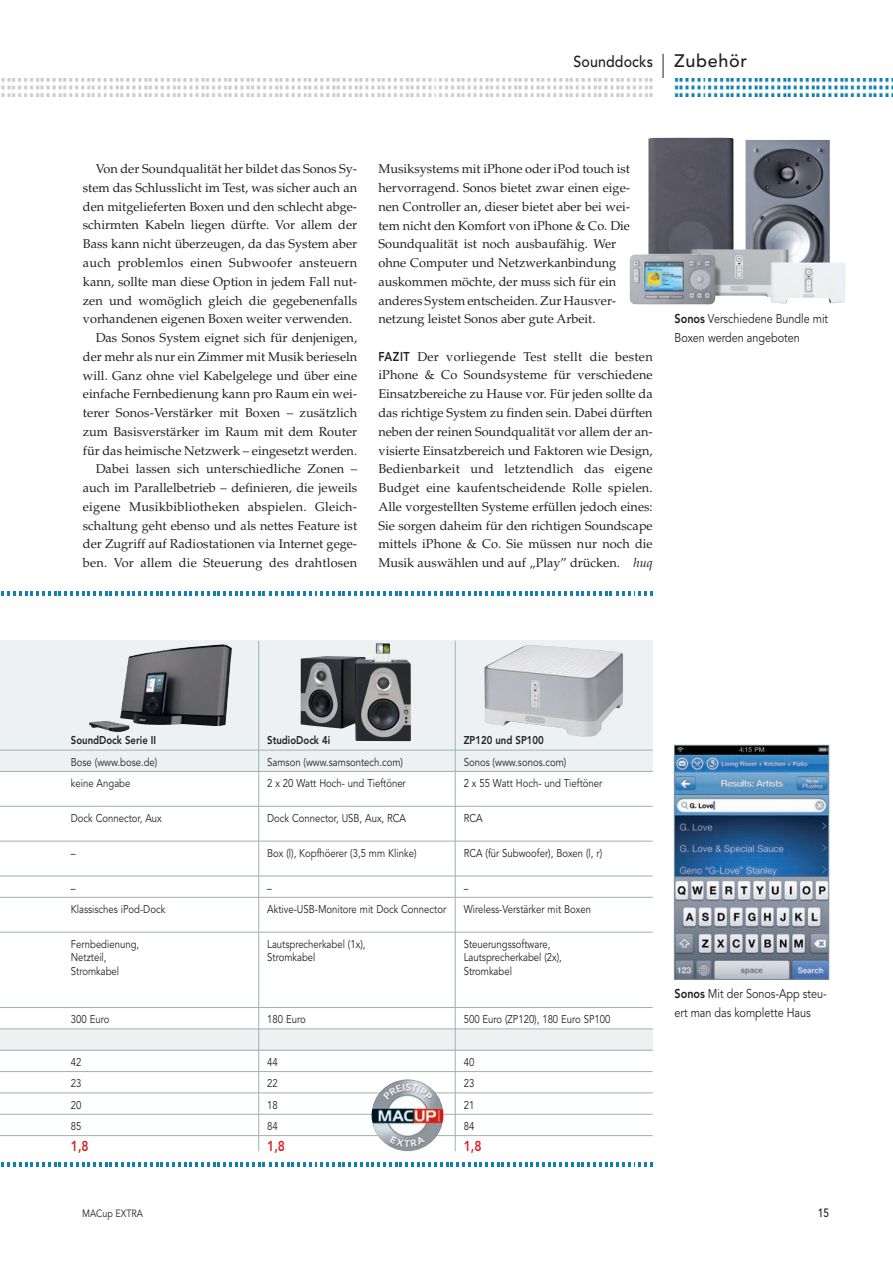
<style>
.page{position:relative;width:893px;height:1263px;background:#fff}
.page>*{position:absolute;margin:0;border:0;box-sizing:border-box;transform-origin:0 0}
.t1{font:500 15.75px "Avenir LT";letter-spacing:.01em;color:#231f20;scale:.9 1}
.t2{font:800 14.25px "Avenir LT";color:#da2128;scale:.85 1}
.t3{font:12.75px/18.8px "Palatino LT";color:#231f20}
.t4{font:12.75px/18.8px "Avenir LT";color:#231f20;scale:.85 1}
.t5{font:12.75px "Palatino LT";letter-spacing:.02em;color:#231f20}
.t6{font:500 12px "Avenir LT";color:#231f20;scale:.85 1}
.t7{font:11.25px/21.3px "Avenir LT";color:#231f20;scale:.85 1}
.t8{font:800 11.25px "Avenir LT";color:#231f20;scale:.85 1}
.t9{font:10.5px "Avenir LT";color:#231f20;scale:.85 1}
.s1{font-size:18px}
.s2{font-family:"Avenir LT";font-weight:800}
.s3{font-style:italic}
.s4{font-weight:800}
</style>
<div class="page">
<img style="left:676px;top:747px;width:151px;height:230px">
<div style="left:674px;top:745px;width:155px;height:234px;border:1px solid #7d94a1"></div>
<hr style="left:663px;top:54px;width:1px;height:43px;background:#231f20">
<img style="left:1px;top:78px;width:892px;height:18px">
<div style="left:0;top:641px;width:653px;height:131px;background:#eef1f2"></div>
<img style="left:1px;top:595px;width:532px;height:1px">
<img style="left:1px;top:591px;width:532px;height:4px">
<img style="left:1px;top:1166px;width:532px;height:1px">
<img style="left:1px;top:1162px;width:532px;height:4px">
<img style="left:89px;top:644px;width:143px;height:88px">
<div style="left:0;top:1029px;width:653px;height:21px;background:#eef1f2"></div>
<hr style="left:455px;top:641px;width:1px;height:510px;background:#a0aeb8">
<img style="left:484px;top:645px;width:139px;height:92px">
<hr style="left:258px;top:641px;width:1px;height:510px;background:#a0aeb8">
<img style="left:301px;top:643px;width:110px;height:98px">
<hr style="left:0;top:750px;width:653px;height:1px;background:#a0aeb8">
<hr style="left:0;top:771px;width:653px;height:1px;background:#a0aeb8">
<hr style="left:0;top:806px;width:653px;height:1px;background:#a0aeb8">
<hr style="left:0;top:841px;width:653px;height:1px;background:#a0aeb8">
<hr style="left:0;top:876px;width:653px;height:1px;background:#a0aeb8">
<hr style="left:0;top:897px;width:653px;height:1px;background:#a0aeb8">
<hr style="left:0;top:932px;width:653px;height:1px;background:#a0aeb8">
<hr style="left:0;top:1007px;width:653px;height:1px;background:#a0aeb8">
<hr style="left:0;top:1028px;width:653px;height:1px;background:#a0aeb8">
<hr style="left:0;top:1050px;width:653px;height:1px;background:#a0aeb8">
<hr style="left:0;top:1071px;width:653px;height:1px;background:#a0aeb8">
<hr style="left:0;top:1093px;width:653px;height:1px;background:#a0aeb8">
<hr style="left:0;top:1114px;width:653px;height:1px;background:#a0aeb8">
<hr style="left:0;top:1135px;width:653px;height:1px;background:#a0aeb8">
<img style="left:536px;top:1166px;width:117px;height:1px">
<img style="left:536px;top:1162px;width:117px;height:4px">
<img style="left:536px;top:595px;width:117px;height:1px">
<img style="left:536px;top:591px;width:117px;height:4px">
<img style="left:372px;top:1079px;width:71px;height:72px;border-radius:50%">
<img style="left:630px;top:138px;width:215px;height:166px">
<p class="t1" style="left:573px;top:55px;width:194px">Sounddocks <span class="s1">Zubehör</span></p>
<p class="t3" style="left:96px;top:161px;width:263px">Von der Soundqualität her bildet das Sonos Sy-</p>
<p class="t3" style="left:83px;top:180px;width:276px">stem das Schlusslicht im Test, was sicher auch an</p>
<p class="t3" style="left:83px;top:198px;width:276px">den mitgelieferten Boxen und den schlecht abge-</p>
<p class="t3" style="left:83px;top:217px;width:276px">schirmten Kabeln liegen dürfte. Vor allem der</p>
<p class="t3" style="left:83px;top:236px;width:276px">Bass kann nicht überzeugen, da das System aber</p>
<p class="t5" style="left:83px;top:258px;width:276px">auch problemlos einen Subwoofer ansteuern</p>
<p class="t3" style="left:83px;top:273px;width:276px">kann, sollte man diese Option in jedem Fall nut-</p>
<p class="t3" style="left:83px;top:292px;width:276px">zen und womöglich gleich die gegebenenfalls</p>
<p class="t3" style="left:83px;top:311px;width:271px">vorhandenen eigenen Boxen weiter verwenden.</p>
<p class="t3" style="left:96px;top:330px;width:263px">Das Sonos System eignet sich für denjenigen,</p>
<p class="t3" style="left:83px;top:349px;width:276px">der mehr als nur ein Zimmer mit Musik berieseln</p>
<p class="t3" style="left:83px;top:367px;width:276px">will. Ganz ohne viel Kabelgelege und über eine</p>
<p class="t3" style="left:83px;top:386px;width:276px">einfache Fernbedienung kann pro Raum ein wei-</p>
<p class="t3" style="left:83px;top:405px;width:276px">terer Sonos-Verstärker mit Boxen – zusätzlich</p>
<p class="t3" style="left:83px;top:424px;width:276px">zum Basisverstärker im Raum mit dem Router</p>
<p class="t3" style="left:83px;top:442px;width:276px">für das heimische Netzwerk – eingesetzt werden.</p>
<p class="t3" style="left:96px;top:461px;width:263px">Dabei lassen sich unterschiedliche Zonen –</p>
<p class="t3" style="left:83px;top:480px;width:276px">auch im Parallelbetrieb – definieren, die jeweils</p>
<p class="t5" style="left:83px;top:502px;width:276px">eigene Musikbibliotheken abspielen. Gleich-</p>
<p class="t3" style="left:83px;top:517px;width:276px">schaltung geht ebenso und als nettes Feature ist</p>
<p class="t3" style="left:83px;top:536px;width:276px">der Zugriff auf Radiostationen via Internet gege-</p>
<p class="t3" style="left:83px;top:555px;width:276px">ben. Vor allem die Steuerung des drahtlosen</p>
<p class="t3" style="left:378px;top:161px;width:253px">Musiksystems mit iPhone oder iPod touch ist hervorragend. Sonos bietet zwar einen eige&shy;nen Controller an, dieser bietet aber bei wei&shy;tem nicht den Komfort von iPhone &amp; Co. Die Soundqualität ist noch ausbaufähig. Wer ohne Computer und Netzwerkanbindung auskommen möchte, der muss sich für ein anderes System entscheiden. Zur Hausver&shy;netzung leistet Sonos aber gute Arbeit.</p>
<p class="t3" style="left:378px;top:348px;width:276px;text-align:justify"><span class="s2">FAZIT</span> Der vorliegende Test stellt die besten iPhone &amp; Co Soundsysteme für verschiedene Einsatzbereiche zu Hause vor. Für jeden sollte da das richtige System zu finden sein. Dabei dürften neben der reinen Soundqualität vor allem der an&shy;visierte Einsatzbereich und Faktoren wie Design, Bedienbarkeit und letztendlich das eigene Budget eine kaufentscheidende Rolle spielen.<br>Alle vorgestellten Systeme erfüllen jedoch eines:<br>Sie sorgen daheim für den richtigen Soundscape mittels iPhone &amp; Co. Sie müssen nur noch die Musik auswählen und auf „Play” drücken. <span class="s3">huq</span></p>
<p class="t4" style="left:674px;top:311px;width:182px"><span class="s4">Sonos</span> Verschiedene Bundle mit<br>Boxen werden angeboten</p>
<p class="t8" style="left:71px;top:736px;width:102px">SoundDock Serie II</p>
<p class="t7" style="left:71px;top:752px;width:103px">Bose (www.bose.de) keine Angabe</p>
<p class="t7" style="left:71px;top:808px;width:109px">Dock Connector, Aux</p>
<p class="t7" style="left:71px;top:843px;width:7px">–</p>
<p class="t7" style="left:71px;top:878px;width:113px">–<br>Klassisches iPod-Dock</p>
<p class="t7" style="left:71px;top:938px;width:82px;line-height:13.5px">Fernbedienung,<br>Netzteil,<br>Stromkabel</p>
<p class="t7" style="left:71px;top:1010px;width:47px">300 Euro</p>
<p class="t7" style="left:71px;top:1052px;width:14px;text-align:justify">42<br>23<br>20<br>85</p>
<p class="t2" style="left:71px;top:1140px;width:23px">1,8</p>
<p class="t8" style="left:267px;top:736px;width:76px">StudioDock 4i</p>
<p class="t7" style="left:267px;top:752px;width:165px">Samson (www.samsontech.com)<br>2 x 20 Watt Hoch- und Tieftöner</p>
<p class="t7" style="left:267px;top:808px;width:165px">Dock Connector, USB, Aux, RCA</p>
<p class="t7" style="left:267px;top:843px;width:177px">Box (l), Kopfhöerer (3,5 mm Klinke)</p>
<p class="t7" style="left:267px;top:878px;width:212px">–<br>Aktive-USB-Monitore mit Dock Connector</p>
<p class="t7" style="left:267px;top:938px;width:117px;line-height:13.5px">Lautsprecherkabel (1x),<br>Stromkabel</p>
<p class="t7" style="left:267px;top:1010px;width:47px">180 Euro</p>
<p class="t7" style="left:267px;top:1052px;width:14px;text-align:justify">44<br>22<br>18<br>84</p>
<p class="t2" style="left:267px;top:1140px;width:23px">1,8</p>
<p class="t8" style="left:464px;top:736px;width:96px">ZP120 und SP100</p>
<p class="t7" style="left:464px;top:752px;width:165px">Sonos (www.sonos.com)<br>2 x 55 Watt Hoch- und Tieftöner</p>
<p class="t7" style="left:464px;top:808px;width:24px">RCA</p>
<p class="t7" style="left:464px;top:843px;width:164px">RCA (für Subwoofer), Boxen (l, r)</p>
<p class="t7" style="left:464px;top:878px;width:151px">–<br>Wireless-Verstärker mit Boxen</p>
<p class="t7" style="left:464px;top:938px;width:117px;line-height:13.5px">Steuerungssoftware,<br>Lautsprecherkabel (2x),<br>Stromkabel</p>
<p class="t7" style="left:464px;top:1010px;width:174px">500 Euro (ZP120), 180 Euro SP100</p>
<p class="t7" style="left:464px;top:1052px;width:14px;text-align:justify">40<br>23<br>21<br>84</p>
<p class="t2" style="left:464px;top:1140px;width:23px">1,8</p>
<p class="t4" style="left:674px;top:986px;width:180px"><span class="s4">Sonos</span> Mit der Sonos-App steu&shy;ert man das komplette Haus</p>
<p class="t9" style="left:82px;top:1209px;width:73px">MACup EXTRA</p>
<p class="t6" style="left:818px;top:1208px;width:15px">15</p>
</div>
